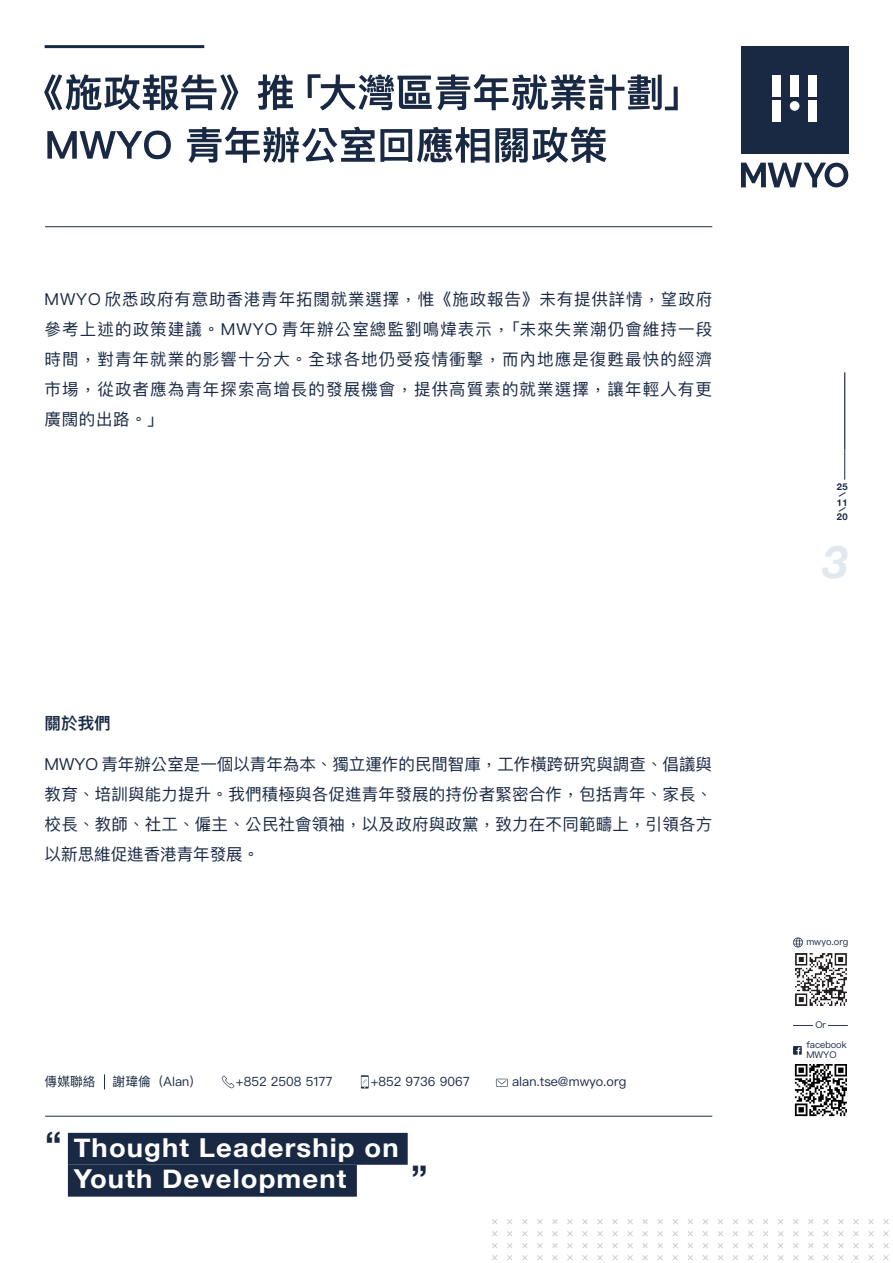
<style>
.page{position:relative;width:893px;height:1263px;background:#fff}
.page>*{position:absolute;margin:0;border:0;box-sizing:border-box;transform-origin:0 0}
.t1{font:italic 700 45px "Helvetica Neue";color:#e1e9ee}
.t2{font:700 33.9px "Helvetica Neue";color:#192944;scale:1.05 1}
.t3{font:700 26.1px/30.3px "Helvetica Neue";letter-spacing:.04em;color:#fff;scale:1.05 1}
.t4{font:16.5px/30px "Ping Fang TC";letter-spacing:.025em;color:#192944;text-align:justify}
.t5{font:600 16.5px "Ping Fang TC";color:#192944}
.t6{font:12.75px "Ping Fang TC";color:#192944}
.t7{font:9.3px/9.9px "Ping Fang TC";color:#192944}
.t8{font:700 9.3px/15.5px "Helvetica Neue";color:#192944}
</style>
<div class="page">
<svg style="left:718px;top:1255px;width:5px;height:5px"></svg>
<svg style="left:718px;top:1243px;width:5px;height:5px"></svg>
<svg style="left:718px;top:1231px;width:5px;height:5px"></svg>
<svg style="left:718px;top:1219px;width:5px;height:5px"></svg>
<svg style="left:703px;top:1255px;width:5px;height:5px"></svg>
<svg style="left:703px;top:1243px;width:5px;height:5px"></svg>
<svg style="left:703px;top:1231px;width:5px;height:5px"></svg>
<svg style="left:703px;top:1219px;width:5px;height:5px"></svg>
<svg style="left:688px;top:1255px;width:5px;height:5px"></svg>
<svg style="left:688px;top:1243px;width:5px;height:5px"></svg>
<svg style="left:688px;top:1231px;width:5px;height:5px"></svg>
<svg style="left:688px;top:1219px;width:5px;height:5px"></svg>
<svg style="left:673px;top:1255px;width:5px;height:5px"></svg>
<svg style="left:673px;top:1243px;width:5px;height:5px"></svg>
<svg style="left:673px;top:1231px;width:5px;height:5px"></svg>
<svg style="left:673px;top:1219px;width:5px;height:5px"></svg>
<svg style="left:658px;top:1255px;width:5px;height:5px"></svg>
<svg style="left:658px;top:1243px;width:5px;height:5px"></svg>
<svg style="left:658px;top:1231px;width:5px;height:5px"></svg>
<svg style="left:658px;top:1219px;width:5px;height:5px"></svg>
<svg style="left:642px;top:1255px;width:6px;height:5px"></svg>
<svg style="left:642px;top:1243px;width:6px;height:5px"></svg>
<svg style="left:642px;top:1231px;width:6px;height:5px"></svg>
<svg style="left:642px;top:1219px;width:6px;height:5px"></svg>
<svg style="left:627px;top:1255px;width:6px;height:5px"></svg>
<svg style="left:627px;top:1243px;width:6px;height:5px"></svg>
<svg style="left:627px;top:1231px;width:6px;height:5px"></svg>
<svg style="left:627px;top:1219px;width:6px;height:5px"></svg>
<svg style="left:612px;top:1255px;width:6px;height:5px"></svg>
<svg style="left:612px;top:1243px;width:6px;height:5px"></svg>
<svg style="left:612px;top:1231px;width:6px;height:5px"></svg>
<svg style="left:612px;top:1219px;width:6px;height:5px"></svg>
<svg style="left:597px;top:1255px;width:6px;height:5px"></svg>
<svg style="left:597px;top:1243px;width:6px;height:5px"></svg>
<svg style="left:597px;top:1231px;width:6px;height:5px"></svg>
<svg style="left:597px;top:1219px;width:6px;height:5px"></svg>
<svg style="left:582px;top:1255px;width:6px;height:5px"></svg>
<svg style="left:582px;top:1243px;width:6px;height:5px"></svg>
<svg style="left:582px;top:1231px;width:6px;height:5px"></svg>
<svg style="left:582px;top:1219px;width:6px;height:5px"></svg>
<svg style="left:567px;top:1255px;width:5px;height:5px"></svg>
<svg style="left:567px;top:1243px;width:5px;height:5px"></svg>
<svg style="left:567px;top:1231px;width:5px;height:5px"></svg>
<svg style="left:567px;top:1219px;width:5px;height:5px"></svg>
<svg style="left:552px;top:1255px;width:5px;height:5px"></svg>
<svg style="left:552px;top:1243px;width:5px;height:5px"></svg>
<svg style="left:552px;top:1231px;width:5px;height:5px"></svg>
<svg style="left:552px;top:1219px;width:5px;height:5px"></svg>
<svg style="left:537px;top:1255px;width:5px;height:5px"></svg>
<svg style="left:537px;top:1243px;width:5px;height:5px"></svg>
<svg style="left:537px;top:1231px;width:5px;height:5px"></svg>
<svg style="left:537px;top:1219px;width:5px;height:5px"></svg>
<svg style="left:522px;top:1255px;width:5px;height:5px"></svg>
<svg style="left:522px;top:1243px;width:5px;height:5px"></svg>
<svg style="left:522px;top:1231px;width:5px;height:5px"></svg>
<svg style="left:522px;top:1219px;width:5px;height:5px"></svg>
<svg style="left:507px;top:1255px;width:5px;height:5px"></svg>
<svg style="left:507px;top:1243px;width:5px;height:5px"></svg>
<svg style="left:507px;top:1231px;width:5px;height:5px"></svg>
<svg style="left:507px;top:1219px;width:5px;height:5px"></svg>
<svg style="left:492px;top:1255px;width:5px;height:5px"></svg>
<svg style="left:492px;top:1243px;width:5px;height:5px"></svg>
<svg style="left:492px;top:1231px;width:5px;height:5px"></svg>
<svg style="left:492px;top:1219px;width:5px;height:5px"></svg>
<hr style="left:45px;top:45px;width:159px;height:3px;background:#192944">
<hr style="left:45px;top:226px;width:667px;height:1px;background:#192944">
<hr style="left:45px;top:1116px;width:667px;height:1px;background:#192944">
<div style="left:68px;top:1133px;width:340px;height:32px;background:#192944"></div>
<div style="left:68px;top:1165px;width:289px;height:32px;background:#192944"></div>
<svg style="left:733px;top:969px;width:151px;height:292px"></svg>
<img style="left:795px;top:1064px;width:51px;height:52px">
<svg style="left:793px;top:937px;width:10px;height:10px"></svg>
<img style="left:795px;top:954px;width:51px;height:51px">
<hr style="left:793px;top:1025px;width:55px;height:1px;background:#192944">
<svg style="left:44px;top:74px;width:194px;height:36px"></svg>
<svg style="left:258px;top:74px;width:35px;height:36px"></svg>
<svg style="left:308px;top:74px;width:370px;height:36px"></svg>
<svg style="left:47px;top:131px;width:124px;height:28px"></svg>
<svg style="left:187px;top:127px;width:419px;height:36px"></svg>
<svg style="left:496px;top:1079px;width:12px;height:8px"></svg>
<svg style="left:222px;top:1075px;width:12px;height:13px"></svg>
<div style="left:361px;top:1075px;width:8px;height:13px;background:#3e4c62"></div>
<svg style="left:361px;top:1077px;width:7px;height:11px"></svg>
<svg style="left:104px;top:1074px;width:1px;height:15px"></svg>
<svg style="left:848px;top:1241px;width:9px;height:20px"></svg>
<svg style="left:848px;top:1216px;width:9px;height:22px"></svg>
<svg style="left:866px;top:1216px;width:9px;height:22px"></svg>
<svg style="left:884px;top:1243px;width:5px;height:17px"></svg>
<svg style="left:884px;top:1219px;width:5px;height:17px"></svg>
<svg style="left:866px;top:1242px;width:9px;height:10px"></svg>
<svg style="left:741px;top:46px;width:108px;height:434px"></svg>
<p class="t4" style="left:45px;top:283px;width:669px">MWYO 欣悉政府有意助香港青年拓闊就業選擇，惟《施政報告》未有提供詳情，望政府參考上述的政策建議。MWYO 青年辦公室總監劉鳴煒表示，「未來失業潮仍會維持一段時間，對青年就業的影響十分大。全球各地仍受疫情衝擊，而內地應是復甦最快的經濟市場，從政者應為青年探索高增長的發展機會，提供高質素的就業選擇，讓年輕人有更廣闊的出路。」</p>
<p class="t5" style="left:45px;top:713px;width:68px">關於我們</p>
<p class="t4" style="left:45px;top:748px;width:669px">MWYO 青年辦公室是一個以青年為本、獨立運作的民間智庫，工作橫跨研究與調查、倡議與教育、培訓與能力提升。我們積極與各促進青年發展的持份者緊密合作，包括青年、家長、校長、教師、社工、僱主、公民社會領袖，以及政府與政黨，致力在不同範疇上，引領各方以新思維促進香港青年發展。</p>
<p class="t6" style="left:45px;top:1073px;width:53px">傳媒聯絡</p>
<p class="t6" style="left:113px;top:1073px;width:91px">謝瑋倫（Alan）</p>
<p class="t6" style="left:236px;top:1073px;width:98px">+852 2508 5177</p>
<p class="t6" style="left:371px;top:1073px;width:101px">+852 9736 9067</p>
<p class="t6" style="left:512px;top:1073px;width:116px">alan.tse@mwyo.org</p>
<h2 class="t2" style="left:45px;top:1117px;width:17px">“</h2>
<h3 class="t3" style="left:74px;top:1133px;width:311px">Thought Leadership on<br>Youth Development</h3>
<h2 class="t2" style="left:411px;top:1151px;width:17px">”</h2>
<p class="t8" style="left:837px;top:479px;width:12px">25<br>11</p>
<p class="t8" style="left:837px;top:509px;width:12px">20</p>
<h1 class="t1" style="left:823px;top:526px;width:27px">3</h1>
<h1 class="t1" style="left:823px;top:526px;width:27px">1</h1>
<p class="t7" style="left:806px;top:937px;width:44px">mwyo.org</p>
<p class="t7" style="left:815px;top:1019px;width:12px">Or</p>
<p class="t7" style="left:806px;top:1040px;width:42px">facebook<br>MWYO</p>
</div>
